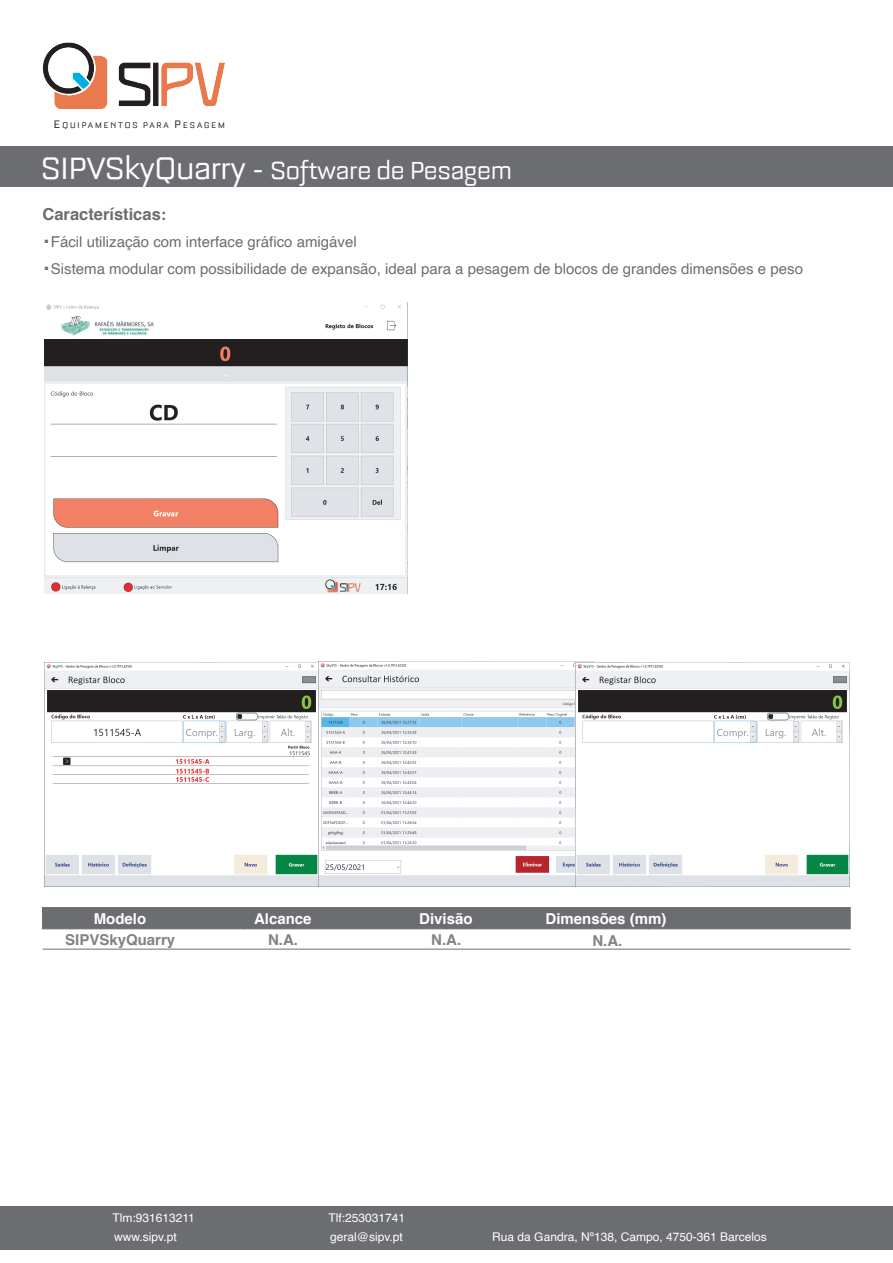
<style>
.page{position:relative;width:893px;height:1263px;background:#fff}
.page>*{position:absolute;margin:0;border:0;box-sizing:border-box;transform-origin:0 0}
.t1{font:30px "UVF Bourgeois Med";color:#fff}
.t2{font:700 16.5px "Helvetica";color:#6c6d70}
.t3{font:15px/27px "Helvetica";color:#6c6d70}
.t4{font:700 15px "Helvetica";color:#fff}
.t5{font:700 15px "Helvetica";color:#808285}
.t6{font:12px "Helvetica";color:#fff}
.t7{font:10.05px "UVF Bourgeois Med";letter-spacing:.19em;color:#231f20}
.s1{font-size:13.2px}
.s2{font-size:37.5px}
</style>
<div class="page">
<img style="left:42px;top:42px;width:183px;height:67px">
<div style="left:1px;top:147px;width:892px;height:40px;background:#6c6d70"></div>
<div style="left:0;top:1206px;width:893px;height:44px;background:#6c6d70"></div>
<img style="left:45px;top:303px;width:363px;height:291px">
<img style="left:45px;top:662px;width:531px;height:225px">
<img style="left:576px;top:662px;width:274px;height:225px">
<div style="left:42px;top:907px;width:203px;height:22px;background:#6c6d70"></div>
<div style="left:244px;top:907px;width:202px;height:22px;background:#6c6d70"></div>
<div style="left:446px;top:907px;width:203px;height:22px;background:#6c6d70"></div>
<div style="left:648px;top:907px;width:202px;height:22px;background:#6c6d70"></div>
<hr style="left:43px;top:949px;width:807px;height:1px;background:#6c6d70">
<p class="t7" style="left:54px;top:119px;width:173px"><span class="s1">E</span>QUIPAMENTOS PARA <span class="s1">P</span>ESAGEM</p>
<h1 class="t1" style="left:41px;top:152px;width:472px"><span class="s2">SIPVSkyQuarry -</span> Software de Pesagem</h1>
<p class="t2" style="left:43px;top:201px;width:125px">Características:</p>
<p class="t3" style="left:43px;top:229px;width:762px"><sup>.</sup>Fácil utilização com interface gráfico amigável<br><sup>.</sup>Sistema modular com possibilidade de expansão, ideal para a pesagem de blocos de grandes dimensões e peso</p>
<p class="t4" style="left:94px;top:906px;width:54px">Modelo</p>
<p class="t4" style="left:254px;top:907px;width:59px">Alcance</p>
<p class="t4" style="left:419px;top:906px;width:55px">Divisão</p>
<p class="t5" style="left:65px;top:928px;width:112px">SIPVSkyQuarry</p>
<p class="t5" style="left:268px;top:928px;width:31px">N.A.</p>
<p class="t5" style="left:431px;top:928px;width:31px">N.A.</p>
<p class="t4" style="left:546px;top:907px;width:122px">Dimensões (mm)</p>
<p class="t5" style="left:592px;top:928px;width:31px">N.A.</p>
<p class="t6" style="left:112px;top:1208px;width:84px">Tlm:931613211</p>
<p class="t6" style="left:328px;top:1208px;width:78px">Tlf:253031741</p>
<p class="t6" style="left:114px;top:1227px;width:64px">www.sipv.pt</p>
<p class="t6" style="left:330px;top:1227px;width:74px">geral@sipv.pt</p>
<p class="t6" style="left:492px;top:1227px;width:276px">Rua da Gandra, Nº138, Campo, 4750-361 Barcelos</p>
</div>
